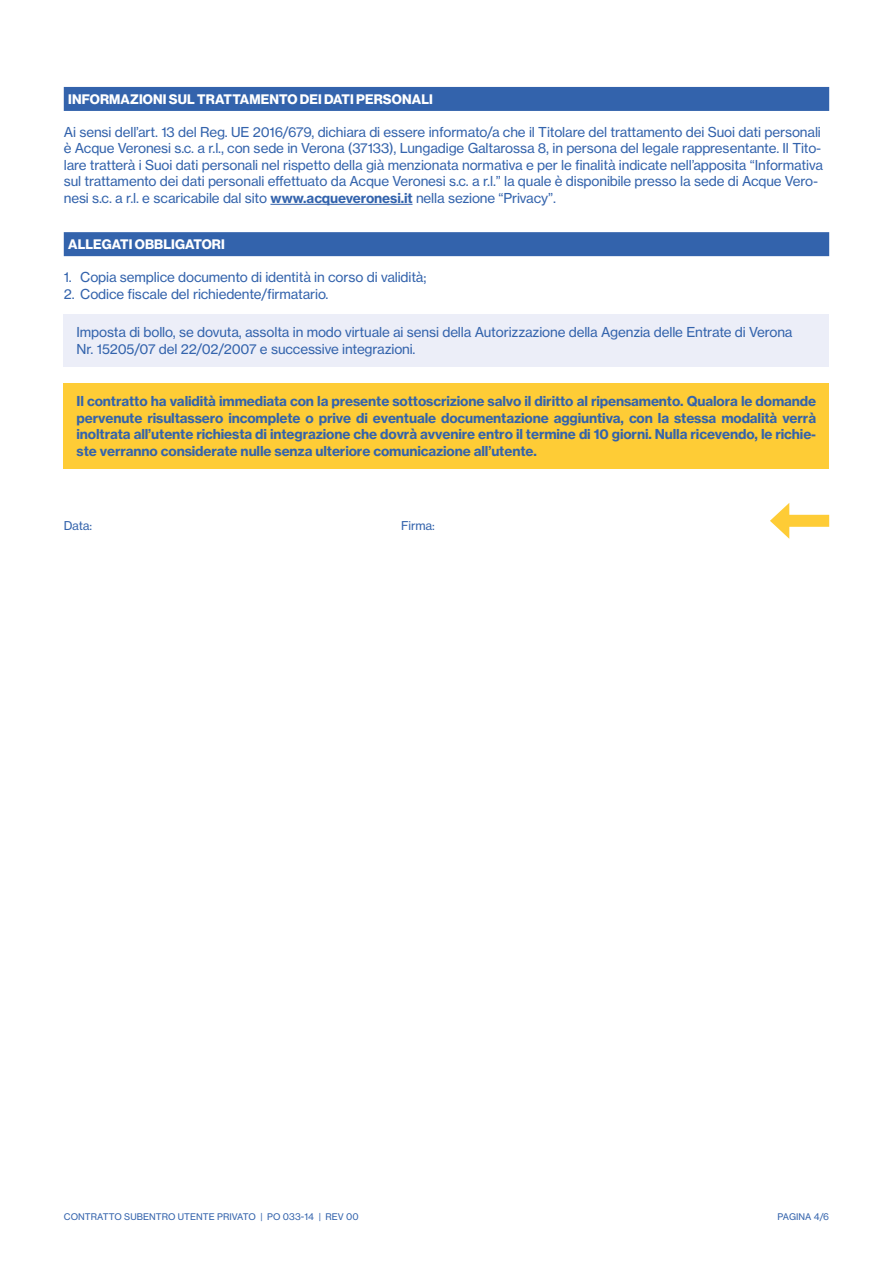
<style>
.page{position:relative;width:893px;height:1263px;background:#fff}
.page>*{position:absolute;margin:0;border:0;box-sizing:border-box;transform-origin:0 0}
.t1{font:13.5px/16.5px "N Haas Grotesk TX Pro 55 Rg";letter-spacing:-.01em;color:#3363ac}
.t2{font:13.5px/16.5px "N Haas Grotesk TX Pro 75 Bd";letter-spacing:-.01em;color:#3363ac;text-align:justify}
.t3{font:13.5px "N Haas Grotesk DS Pro 75 Bd";letter-spacing:.01em;color:#fff}
.t4{font:12px "N Haas Grotesk TX Pro 55 Rg";letter-spacing:-.01em;color:#3363ac}
.t5{font:9px "N Haas Grotesk TX Pro 55 Rg";letter-spacing:.005em;color:#3363ac}
.s1{font-family:"N Haas Grotesk TX Pro 75 Bd"}
</style>
<div class="page">
<div style="left:64px;top:87px;width:765px;height:24px;background:#3363ac"></div>
<hr style="left:270px;top:204px;width:143px;height:1px;background:#3363ac">
<div style="left:64px;top:232px;width:765px;height:24px;background:#3363ac"></div>
<div style="left:64px;top:314px;width:765px;height:52px;background:#eceef8"></div>
<div style="left:64px;top:383px;width:765px;height:85px;background:#fecc36"></div>
<div style="left:782px;top:515px;width:47px;height:12px;background:#fecc36"></div>
<svg style="left:770px;top:503px;width:19px;height:36px"></svg>
<p class="t3" style="left:68px;top:91px;width:366px">INFORMAZIONI SUL TRATTAMENTO DEI DATI PERSONALI</p>
<p class="t1" style="left:64px;top:124px;width:761px">Ai sensi dell’art. 13 del Reg. UE 2016/679, dichiara di essere informato/a che il Titolare del trattamento dei Suoi dati personali è Acque Veronesi s.c. a r.l., con sede in Verona (37133), Lungadige Galtarossa 8, in persona del legale rappresentante. Il Tito&shy;lare tratterà i Suoi dati personali nel rispetto della già menzionata normativa e per le finalità indicate nell’apposita “Informativa sul trattamento dei dati personali effettuato da Acque Veronesi s.c. a r.l.” la quale è disponibile presso la sede di Acque Vero&shy;nesi s.c. a r.l. e scaricabile dal sito <span class="s1">www.acqueveronesi.it</span> nella sezione “Privacy”.</p>
<p class="t3" style="left:68px;top:236px;width:158px">ALLEGATI OBBLIGATORI</p>
<p class="t1" style="left:64px;top:269px;width:364px">1. Copia semplice documento di identità in corso di validità;</p>
<p class="t1" style="left:64px;top:285px;width:266px">2. Codice fiscale del richiedente/firmatario.</p>
<p class="t1" style="left:77px;top:324px;width:717px">Imposta di bollo, se dovuta, assolta in modo virtuale ai sensi della Autorizzazione della Agenzia delle Entrate di Verona</p>
<p class="t1" style="left:77px;top:340px;width:340px">Nr. 15205/07 del 22/02/2007 e successive integrazioni.</p>
<p class="t2" style="left:77px;top:393px;width:741px">Il contratto ha validità immediata con la presente sottoscrizione salvo il diritto al ripensamento. Qualora le domande pervenute risultassero incomplete o prive di eventuale documentazione aggiuntiva, con la stessa modalità verrà inoltrata all’utente richiesta di integrazione che dovrà avvenire entro il termine di 10 giorni. Nulla ricevendo, le richie&shy;ste verranno considerate nulle senza ulteriore comunicazione all’utente.</p>
<p class="t4" style="left:64px;top:518px;width:30px">Data:</p>
<p class="t4" style="left:401px;top:518px;width:35px">Firma:</p>
<p class="t5" style="left:64px;top:1212px;width:296px">CONTRATTO SUBENTRO UTENTE PRIVATO | PO 033-14 | REV 00</p>
<p class="t5" style="left:778px;top:1212px;width:53px">PAGINA 4/6</p>
</div>
